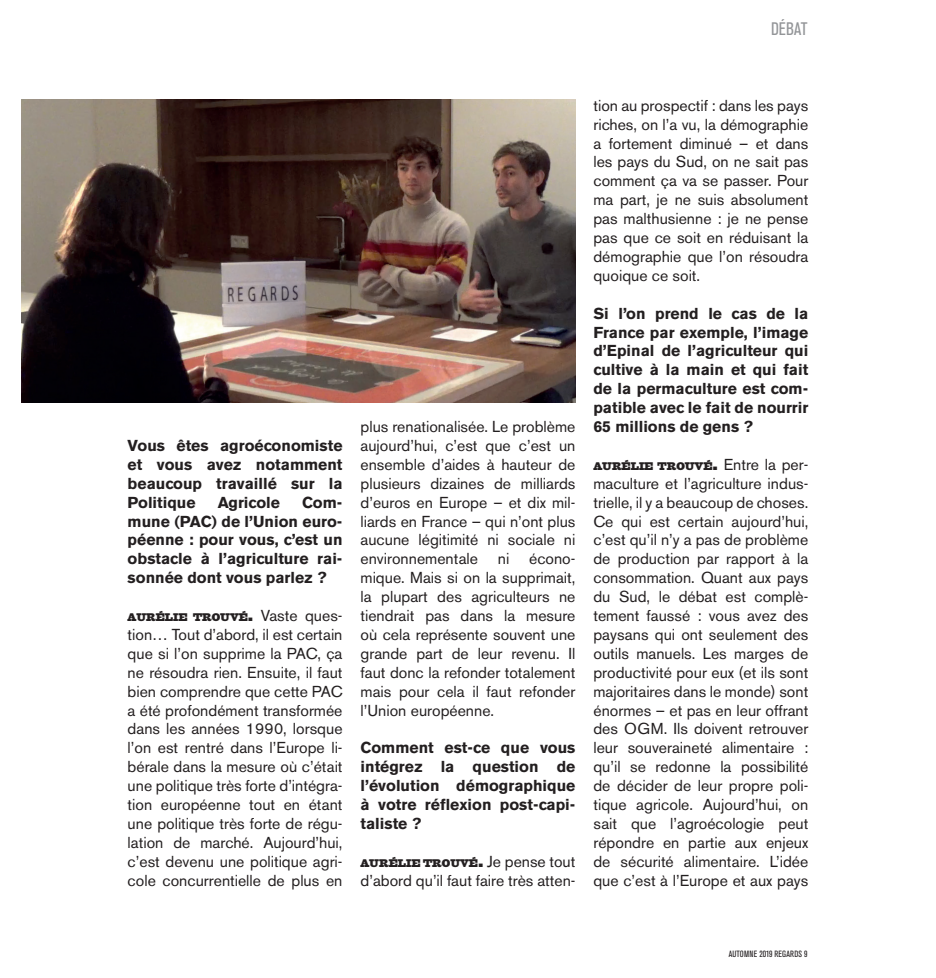
<style>
.page{position:relative;width:936px;height:978px;background:#fff}
.page>*{position:absolute;margin:0;border:0;box-sizing:border-box;transform-origin:0 0}
.t1{font:condensed 18px "Akzidenz Grotesk BE";color:#939598}
.t2{font:15.75px/18.9px "Akzidenz Grotesk BE";color:#231f20;text-align:justify}
.t3{font:700 15.75px/18.9px "Akzidenz Grotesk BE";color:#231f20;text-align:justify}
.t4{font:10.95px "Giza Five Five";color:#231f20}
.t5{font:condensed 9px "Akzidenz Grotesk BE";letter-spacing:.02em;color:#231f20}
.s1{font-family:"Giza Five Five"}
</style>
<div class="page">
<img style="left:21px;top:99px;width:554px;height:303px">
<p class="t1" style="left:771px;top:19px;width:38px">DÉBAT</p>
<p class="t3" style="left:128px;top:436px;width:216px">Vous êtes agroéconomiste et vous avez notamment beaucoup travaillé sur la Politique</p>
<p class="t3" style="left:128px;top:493px;width:216px;text-indent:174px">Com&shy;mune (PAC) de l’Union euro&shy;péenne : pour vous, c’est un obstacle à l’agriculture rai&shy;sonnée dont vous parlez ?</p>
<p class="t4" style="left:128px;top:611px;width:10px">AURÉLIE</p>
<p class="t4" style="left:193px;top:611px;width:11px">TROUVÉ</p>
<p class="t3" style="left:218px;top:493px;width:64px">Agricole</p>
<p class="t2" style="left:128px;top:606px;width:216px;text-indent:120px"><span class="s1">.</span> Vaste ques&shy;tion… Tout d’abord, il est certain que si l’on supprime la PAC, ça ne résoudra rien. Ensuite, il faut bien comprendre que cette PAC a été profondément transformée dans les années 1990, lorsque l’on est rentré dans l’Europe li&shy;bérale dans la mesure où c’était une politique très forte d’intégra&shy;tion européenne tout en étant une politique très forte de régu&shy;lation de marché. Aujourd’hui, c’est devenu une politique agri&shy;cole concurrentielle de plus en</p>
<p class="t2" style="left:360px;top:417px;width:216px">plus renationalisée. Le problème aujourd’hui, c’est que c’est un ensemble d’aides à hauteur de plusieurs dizaines de milliards d’euros en Europe – et dix mil&shy;liards en France – qui n’ont plus aucune légitimité ni sociale ni environnementale</p>
<p class="t2" style="left:498px;top:549px;width:13px">ni</p>
<p class="t2" style="left:360px;top:549px;width:216px;text-indent:168px">écono&shy;mique. Mais si on la supprimait, la plupart des agriculteurs ne tiendrait pas dans la mesure où cela représente souvent une grande part de leur revenu. Il faut donc la refonder totalement mais pour cela il faut refonder l’Union européenne.</p>
<p class="t3" style="left:360px;top:739px;width:216px">Comment est-ce que vous intégrez la question de l’évolution démographique à votre réflexion post-capi&shy;taliste ?</p>
<p class="t4" style="left:360px;top:856px;width:10px">AURÉLIE</p>
<p class="t4" style="left:423px;top:856px;width:11px">TROUVÉ</p>
<p class="t2" style="left:360px;top:852px;width:216px;text-align:right"><span class="s1">.</span> Je pense tout<br>d’abord qu’il faut faire très atten-</p>
<p class="t2" style="left:593px;top:96px;width:216px">tion au prospectif : dans les pays riches, on l’a vu, la démographie a fortement diminué – et dans les pays du Sud, on ne sait pas comment ça va se passer. Pour ma part, je ne suis absolument pas malthusienne : je ne pense pas que ce soit en réduisant la démographie que l’on résoudra quoique ce soit.</p>
<p class="t3" style="left:593px;top:304px;width:216px">Si l’on prend le cas de la France par exemple, l’image d’Epinal de l’agriculteur qui cultive à la main et qui fait de la permaculture est com&shy;patible avec le fait de nourrir 65 millions de gens ?</p>
<p class="t4" style="left:593px;top:459px;width:10px">AURÉLIE</p>
<p class="t4" style="left:657px;top:459px;width:11px">TROUVÉ</p>
<p class="t2" style="left:593px;top:455px;width:216px;text-indent:119px"><span class="s1">.</span> Entre la per&shy;maculture et l’agriculture indus&shy;trielle, il y a beaucoup de choses.<br>Ce qui est certain aujourd’hui, c’est qu’il n’y a pas de problème de production par rapport à la consommation. Quant aux pays du Sud, le débat est complè&shy;tement faussé : vous avez des paysans qui ont seulement des outils manuels. Les marges de productivité pour eux (et ils sont majoritaires dans le monde) sont énormes – et pas en leur offrant des OGM. Ils doivent retrouver leur souveraineté alimentaire : qu’il se redonne la possibilité de décider de leur propre poli&shy;tique agricole. Aujourd’hui, on sait que l’agroécologie peut répondre en partie aux enjeux de sécurité alimentaire. L’idée que c’est à l’Europe et aux pays</p>
<p class="t5" style="left:728px;top:949px;width:80px">AUTOMNE 2019 REGARDS 9</p>
</div>
